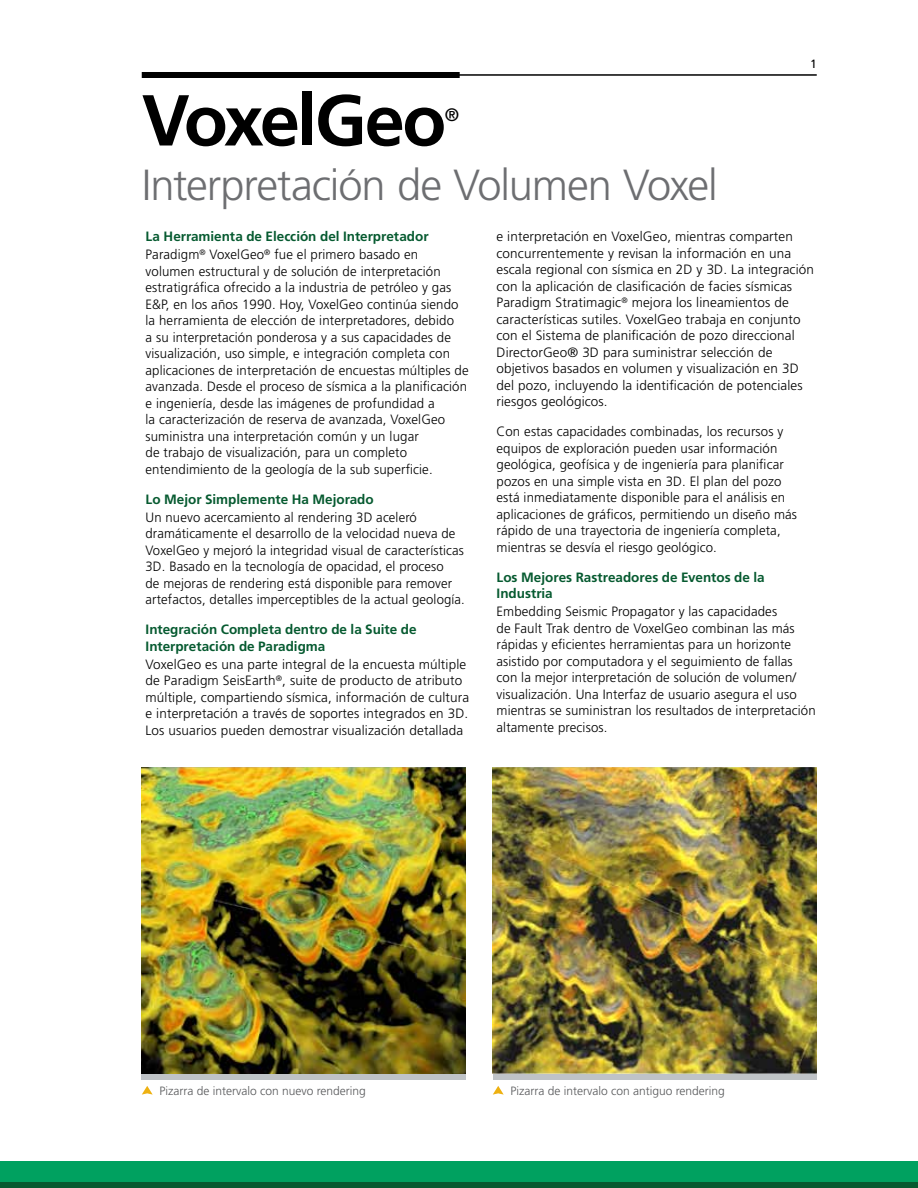
<style>
.page{position:relative;width:918px;height:1188px;background:#fff}
.page>*{position:absolute;margin:0;border:0;box-sizing:border-box;transform-origin:0 0}
.t1{font:700 72px "Frutiger LT Std";letter-spacing:-.035em;color:#000}
.t2{font:300 43.5px "Frutiger LT Std";letter-spacing:-.025em;color:#6d6e71}
.t3{font:18px "Frutiger LT Std";color:#000}
.t4{font:300 13.5px/16.5px "Frutiger LT Std";letter-spacing:.01em;color:#000}
.t5{font:700 13.5px/16.5px "Frutiger LT Std";color:#065a30}
.t6{font:300 12px "Frutiger LT Std";color:#58595b}
.t7{font:12px "Frutiger LT Std";color:#000}
.s1{font-weight:300;color:#000}
</style>
<div class="page">
<svg style="left:0;top:1181px;width:918px;height:7px;background:#056436"></svg>
<div style="left:0;top:1161px;width:918px;height:20px;background:#00a160"></div>
<svg style="left:141px;top:947px;width:325px;height:132px;background:#a9aa9f"></svg>
<svg style="left:493px;top:1073px;width:324px;height:6px;background:#bdc0bb"></svg>
<div style="left:142px;top:72px;width:318px;height:6px;background:#000"></div>
<img style="left:142px;top:767px;width:324px;height:306px">
<img style="left:493px;top:767px;width:324px;height:306px">
<hr style="left:459px;top:74px;width:358px;height:2px;background:#000">
<svg style="left:142px;top:1086px;width:11px;height:9px"></svg>
<svg style="left:493px;top:1086px;width:11px;height:9px"></svg>
<h1 class="t1" style="left:142px;top:78px;width:306px">VoxelGeo</h1>
<h3 class="t3" style="left:445px;top:105px;width:16px">®</h3>
<h2 class="t2" style="left:142px;top:161px;width:578px">Interpretación de Volumen Voxel</h2>
<p class="t7" style="left:810px;top:57px;width:8px">1</p>
<p class="t5" style="left:146px;top:227px;width:285px;line-height:18px">La Herramienta de Elección del Interpretador<br><span class="s1">Paradigm</span><sup>®</sup> <span class="s1">VoxelGeo</span><sup>®</sup> <span class="s1">fue el primero basado en</span></p>
<p class="t4" style="left:146px;top:263px;width:325px">volumen estructural y de solución de interpretación estratigráfica ofrecido a la industria de petróleo y gas E&amp;P, en los años 1990. Hoy, VoxelGeo continúa siendo la herramienta de elección de interpretadores, debido<br>a su interpretación ponderosa y a sus capacidades de visualización, uso simple, e integración completa con aplicaciones de interpretación de encuestas múltiples de avanzada. Desde el proceso de sísmica a la planificación e ingeniería, desde las imágenes de profundidad a<br>la caracterización de reserva de avanzada, VoxelGeo suministra una interpretación común y un lugar<br>de trabajo de visualización, para un completo entendimiento de la geología de la sub superficie.</p>
<p class="t5" style="left:146px;top:491px;width:230px">Lo Mejor Simplemente Ha Mejorado</p>
<p class="t4" style="left:146px;top:509px;width:321px">Un nuevo acercamiento al rendering 3D aceleró dramáticamente el desarrollo de la velocidad nueva de VoxelGeo y mejoró la integridad visual de características 3D. Basado en la tecnología de opacidad, el proceso<br>de mejoras de rendering está disponible para remover artefactos, detalles imperceptibles de la actual geología.</p>
<p class="t5" style="left:146px;top:621px;width:273px">Integración Completa dentro de la Suite de<br>Interpretación de Paradigma</p>
<p class="t4" style="left:146px;top:656px;width:325px">VoxelGeo es una parte integral de la encuesta múltiple de Paradigm SeisEarth<sup>®</sup>, suite de producto de atributo múltiple, compartiendo sísmica, información de cultura e interpretación a través de soportes integrados en 3D.<br>Los usuarios pueden demostrar visualización detallada</p>
<p class="t4" style="left:497px;top:228px;width:319px">e interpretación en VoxelGeo, mientras comparten concurrentemente y revisan la información en una escala regional con sísmica en 2D y 3D. La integración con la aplicación de clasificación de facies sísmicas Paradigm Stratimagic<sup>®</sup> mejora los lineamientos de características sutiles. VoxelGeo trabaja en conjunto con el Sistema de planificación de pozo direccional DirectorGeo® 3D para suministrar selección de objetivos basados en volumen y visualización en 3D del pozo, incluyendo la identificación de potenciales riesgos geológicos.</p>
<p class="t4" style="left:497px;top:423px;width:302px">Con estas capacidades combinadas, los recursos y equipos de exploración pueden usar información geológica, geofísica y de ingeniería para planificar pozos en una simple vista en 3D. El plan del pozo está inmediatamente disponible para el análisis en aplicaciones de gráficos, permitiendo un diseño más rápido de una trayectoria de ingeniería completa, mientras se desvía el riesgo geológico.</p>
<p class="t5" style="left:497px;top:569px;width:270px">Los Mejores Rastreadores de Eventos de la<br>Industria</p>
<p class="t4" style="left:497px;top:603px;width:321px">Embedding Seismic Propagator y las capacidades<br>de Fault Trak dentro de VoxelGeo combinan las más rápidas y eficientes herramientas para un horizonte asistido por computadora y el seguimiento de fallas con la mejor interpretación de solución de volumen/ visualización. Una Interfaz de usuario asegura el uso mientras se suministran los resultados de interpretación altamente precisos.</p>
<p class="t6" style="left:159px;top:1084px;width:208px">Pizarra de intervalo con nuevo rendering</p>
<p class="t6" style="left:510px;top:1084px;width:216px">Pizarra de intervalo con antiguo rendering</p>
</div>
